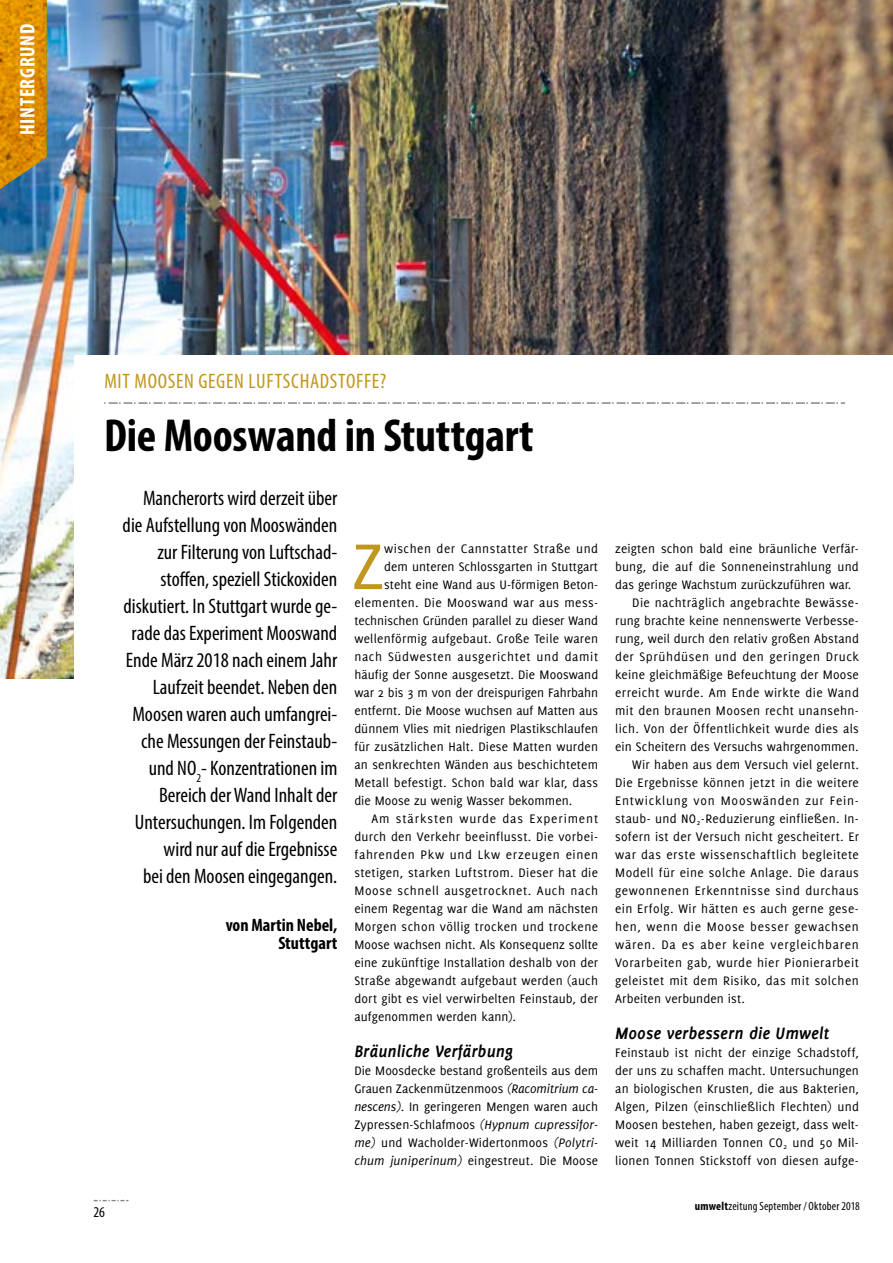
<style>
.page{position:relative;width:893px;height:1263px;background:#fff}
.page>*{position:absolute;margin:0;border:0;box-sizing:border-box;transform-origin:0 0}
.t1{font:70.65px "Delicious";color:#c19720}
.t2{font:700 condensed 46.5px "Myriad Pro";letter-spacing:-.005em;color:#000}
.t3{font:condensed 21px/27px "Myriad Pro";color:#000;text-align:right}
.t4{font:condensed 21px "Myriad Pro";letter-spacing:.03em;color:#c19720}
.t5{font:700 condensed 21px "Myriad Pro";letter-spacing:.03em;color:#fff}
.t6{font:italic 700 18px "Delicious";color:#000}
.t7{font:700 condensed 18px/18px "Myriad Pro";color:#000;text-align:right}
.t8{font:condensed 15px "Myriad Pro";color:#000}
.t9{font:13.5px/18px "Delicious";letter-spacing:.02em;color:#000;text-align:justify}
.t10{font:13.5px "Delicious";color:#000}
.t11{font:13.5px "Delicious";letter-spacing:.045em;color:#000}
.t12{font:13.5px "Delicious";letter-spacing:.055em;color:#000}
.t13{font:13.5px "Delicious";letter-spacing:-.005em;color:#000}
.t14{font:13.5px "Delicious";letter-spacing:.04em;color:#000}
.t15{font:13.5px "Delicious";letter-spacing:.05em;color:#000}
.t16{font:13.5px "Delicious";letter-spacing:.065em;color:#000}
.t17{font:condensed 12px "Myriad Pro";letter-spacing:.015em;color:#000}
.s1{font-style:italic}
.s2{font-weight:700}
</style>
<div class="page">
<svg style="left:94px;top:1200px;width:34px;height:1px"></svg>
<img style="left:0;top:0;width:893px;height:678px">
<div style="left:74px;top:355px;width:819px;height:336px;background:#fff"></div>
<svg style="left:104px;top:402px;width:742px;height:2px"></svg>
<img style="left:0;top:0;width:47px;height:198px">
<h3 class="t5" style="left:14px;top:135px;width:111px;rotate:-90deg">Hintergrund</h3>
<h3 class="t4" style="left:104px;top:368px;width:283px">Mit Moosen gegen Luftschadstoffe?</h3>
<h2 class="t2" style="left:104px;top:406px;width:431px">Die Mooswand in Stuttgart</h2>
<p class="t8" style="left:94px;top:1202px;width:13px">26</p>
<p class="t3" style="left:123px;top:484px;width:216px">Mancherorts wird derzeit über die Aufstellung von Mooswänden zur Filterung von Luftschad&shy;stoffen, speziell Stickoxiden diskutiert. In Stuttgart wurde ge&shy;rade das Experiment Mooswand<br>Ende März 2018 nach einem Jahr<br>Laufzeit beendet. Neben den<br>Moosen waren auch umfangrei&shy;che Messungen der Feinstaub&shy;und NO<sub>2</sub>- Konzentrationen im<br>Bereich der Wand Inhalt der<br>Untersuchungen. Im Folgenden wird nur auf die Ergebnisse<br>bei den Moosen eingegangen.</p>
<h3 class="t7" style="left:226px;top:916px;width:113px">von Martin Nebel,<br>Stuttgart</h3>
<h1 class="t1" style="left:352px;top:526px;width:34px">Z</h1>
<p class="t9" style="left:384px;top:539px;width:215px">wischen der Cannstatter Straße und</p>
<p class="t9" style="left:384px;top:557px;width:215px">dem unteren Schlossgarten in Stuttgart</p>
<p class="t10" style="left:384px;top:577px;width:216px">steht eine Wand aus U-förmigen Beton-</p>
<p class="t9" style="left:354px;top:593px;width:245px">elementen. Die Mooswand war aus mess-</p>
<p class="t13" style="left:354px;top:613px;width:245px">technischen Gründen parallel zu dieser Wand</p>
<p class="t9" style="left:354px;top:629px;width:245px">wellenförmig aufgebaut. Große Teile waren</p>
<p class="t11" style="left:354px;top:649px;width:245px">nach Südwesten ausgerichtet und damit</p>
<p class="t9" style="left:354px;top:665px;width:245px">häufig der Sonne ausgesetzt. Die Mooswand</p>
<p class="t10" style="left:354px;top:685px;width:245px">war 2 bis 3 m von der dreispurigen Fahrbahn</p>
<p class="t10" style="left:354px;top:703px;width:245px">entfernt. Die Moose wuchsen auf Matten aus</p>
<p class="t9" style="left:354px;top:719px;width:245px">dünnem Vlies mit niedrigen Plastikschlaufen</p>
<p class="t9" style="left:354px;top:737px;width:245px">für zusätzlichen Halt. Diese Matten wurden</p>
<p class="t9" style="left:354px;top:755px;width:245px">an senkrechten Wänden aus beschichtetem</p>
<p class="t9" style="left:354px;top:773px;width:245px">Metall befestigt. Schon bald war klar, dass</p>
<p class="t10" style="left:354px;top:793px;width:219px">die Moose zu wenig Wasser bekommen.</p>
<p class="t16" style="left:371px;top:811px;width:228px">Am stärksten wurde das Experiment</p>
<p class="t9" style="left:354px;top:827px;width:245px">durch den Verkehr beeinflusst. Die vorbei-</p>
<p class="t15" style="left:354px;top:847px;width:245px">fahrenden Pkw und Lkw erzeugen einen</p>
<p class="t9" style="left:354px;top:863px;width:245px">stetigen, starken Luftstrom. Dieser hat die</p>
<p class="t11" style="left:354px;top:883px;width:245px">Moose schnell ausgetrocknet. Auch nach</p>
<p class="t9" style="left:354px;top:899px;width:245px">einem Regentag war die Wand am nächsten</p>
<p class="t9" style="left:354px;top:917px;width:245px">Morgen schon völlig trocken und trockene</p>
<p class="t9" style="left:354px;top:935px;width:245px">Moose wachsen nicht. Als Konsequenz sollte</p>
<p class="t9" style="left:354px;top:953px;width:245px">eine zukünftige Installation deshalb von der</p>
<p class="t9" style="left:354px;top:971px;width:245px">Straße abgewandt aufgebaut werden (auch</p>
<p class="t9" style="left:354px;top:989px;width:245px">dort gibt es viel verwirbelten Feinstaub, der</p>
<p class="t9" style="left:354px;top:1007px;width:163px">aufgenommen werden kann).</p>
<h3 class="t6" style="left:354px;top:1041px;width:160px">Bräunliche Verfärbung</h3>
<p class="t9" style="left:354px;top:1061px;width:245px">Die Moosdecke bestand großenteils aus dem Grauen Zackenmützenmoos <span class="s1">(Racomitrium ca&shy;nescens)</span>. In geringeren Mengen waren auch Zypressen-Schlafmoos <span class="s1">(Hypnum cupressifor&shy;me)</span> und Wacholder-Widertonmoos <span class="s1">(Polytri&shy;chum juniperinum)</span> eingestreut. Die Moose</p>
<p class="t9" style="left:615px;top:539px;width:245px">zeigten schon bald eine bräunliche Verfär-</p>
<p class="t9" style="left:615px;top:557px;width:245px">bung, die auf die Sonneneinstrahlung und</p>
<p class="t10" style="left:615px;top:577px;width:238px">das geringe Wachstum zurückzuführen war.</p>
<p class="t9" style="left:632px;top:593px;width:228px">Die nachträglich angebrachte Bewässe-</p>
<p class="t9" style="left:615px;top:611px;width:245px">rung brachte keine nennenswerte Verbesse-</p>
<p class="t9" style="left:615px;top:629px;width:245px">rung, weil durch den relativ großen Abstand</p>
<p class="t11" style="left:615px;top:649px;width:245px">der Sprühdüsen und den geringen Druck</p>
<p class="t9" style="left:615px;top:665px;width:245px">keine gleichmäßige Befeuchtung der Moose</p>
<p class="t9" style="left:615px;top:683px;width:245px">erreicht wurde. Am Ende wirkte die Wand</p>
<p class="t9" style="left:615px;top:701px;width:245px">mit den braunen Moosen recht unansehn-</p>
<p class="t9" style="left:615px;top:719px;width:245px">lich. Von der Öffentlichkeit wurde dies als</p>
<p class="t9" style="left:615px;top:737px;width:245px">ein Scheitern des Versuchs wahrgenommen.</p>
<p class="t9" style="left:632px;top:755px;width:228px">Wir haben aus dem Versuch viel gelernt.</p>
<p class="t9" style="left:615px;top:773px;width:245px">Die Ergebnisse können jetzt in die weitere</p>
<p class="t12" style="left:615px;top:793px;width:245px">Entwicklung von Mooswänden zur Fein-</p>
<p class="t9" style="left:615px;top:809px;width:245px">staub- und NO<sub>2</sub>-Reduzierung einfließen. In-</p>
<p class="t9" style="left:615px;top:827px;width:245px">sofern ist der Versuch nicht gescheitert. Er</p>
<p class="t9" style="left:615px;top:845px;width:245px">war das erste wissenschaftlich begleitete</p>
<p class="t9" style="left:615px;top:863px;width:245px">Modell für eine solche Anlage. Die daraus</p>
<p class="t14" style="left:615px;top:883px;width:245px">gewonnenen Erkenntnisse sind durchaus</p>
<p class="t9" style="left:615px;top:899px;width:245px">ein Erfolg. Wir hätten es auch gerne gese-</p>
<p class="t11" style="left:615px;top:919px;width:245px">hen, wenn die Moose besser gewachsen</p>
<p class="t12" style="left:615px;top:937px;width:245px">wären. Da es aber keine vergleichbaren</p>
<p class="t9" style="left:615px;top:953px;width:245px">Vorarbeiten gab, wurde hier Pionierarbeit</p>
<p class="t9" style="left:615px;top:971px;width:245px">geleistet mit dem Risiko, das mit solchen</p>
<p class="t9" style="left:615px;top:989px;width:131px">Arbeiten verbunden ist.</p>
<h3 class="t6" style="left:615px;top:1023px;width:216px">Moose verbessern die Umwelt</h3>
<p class="t9" style="left:615px;top:1043px;width:245px">Feinstaub ist nicht der einzige Schadstoff, der uns zu schaffen macht. Untersuchungen an biologischen Krusten, die aus Bakterien, Algen, Pilzen (einschließlich Flechten) und Moosen bestehen, haben gezeigt, dass welt&shy;weit 14 Milliarden Tonnen CO<sub>2</sub> und 50 Mil&shy;lionen Tonnen Stickstoff von diesen aufge-</p>
<p class="t17" style="left:695px;top:1199px;width:166px"><span class="s2">umwelt</span>zeitung September / Oktober 2018</p>
</div>
